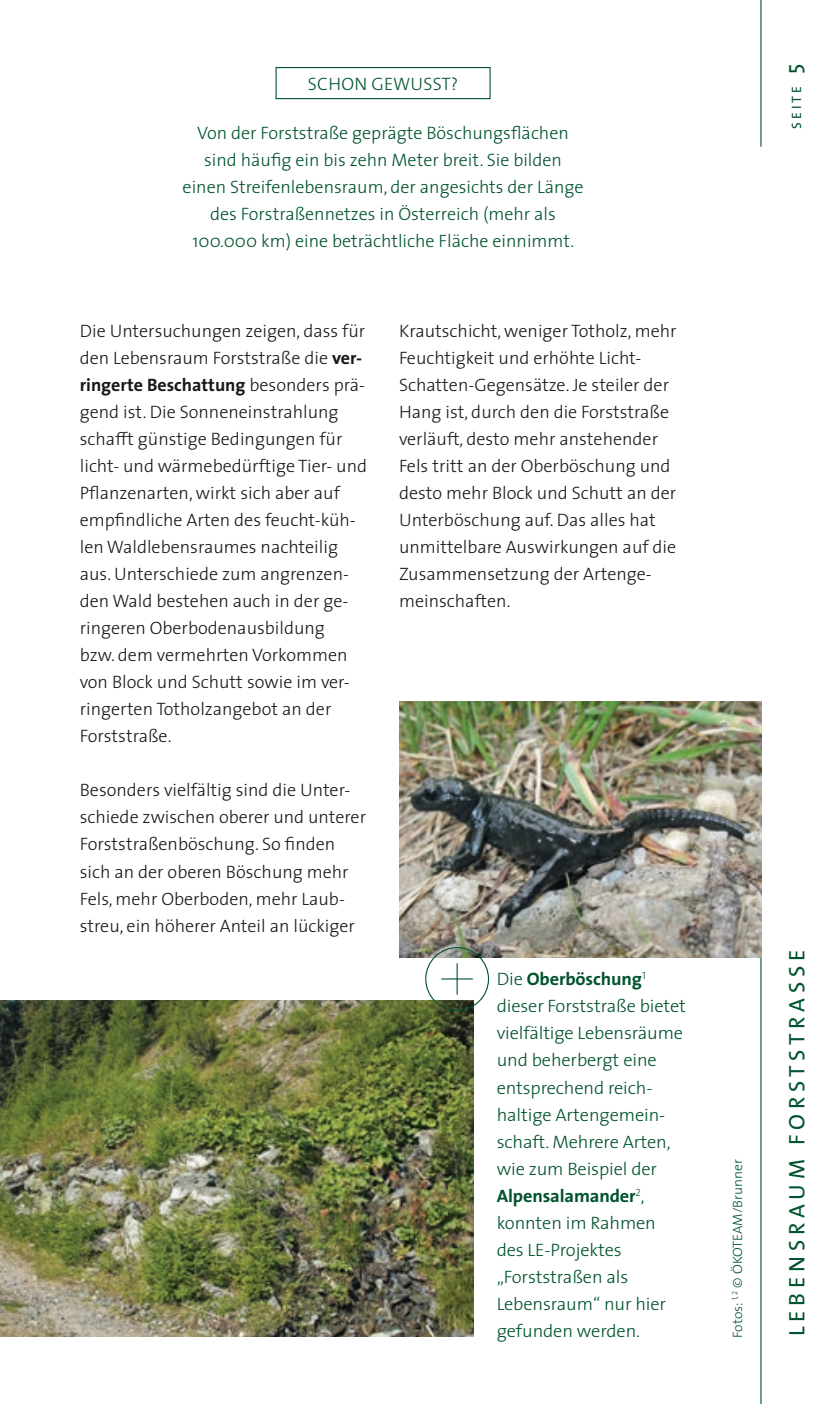
<style>
.page{position:relative;width:830px;height:1404px;background:#fff}
.page>*{position:absolute;margin:0;border:0;box-sizing:border-box;transform-origin:0 0}
.t1{font:22.5px "The Sans CV Caps";letter-spacing:.21em;color:#00532c}
.t2{font:18px/27px "The Sans CV Light";color:#181817}
.t3{font:18px/27px "The Sans CV Light";letter-spacing:-.005em;color:#00532c}
.t4{font:18px "The Sans CV Bold";letter-spacing:-.005em;color:#00532c}
.t5{font:18px "The Sans CV Bold";color:#181817}
.t6{font:13.5px "The Sans CV Light";color:#00532c}
.t7{font:13.5px "The Sans CV Caps";letter-spacing:.21em;color:#00532c}
.s1{font-family:"The Sans CV Bold"}
.s2{font-family:"The Sans CV Light"}
.s3{font-size:22.5px}
</style>
<div class="page">
<hr style="left:760px;top:0;width:1px;height:147px;background:#00532c">
<hr style="left:760px;top:957px;width:1px;height:446px;background:#00532c">
<div style="left:275px;top:67px;width:215px;height:32px;border:1px solid #00532c"></div>
<img style="left:0;top:1000px;width:473px;height:336px">
<img style="left:399px;top:701px;width:362px;height:256px">
<div style="left:425px;top:946px;width:64px;height:64px;border:1px solid #00532c;border-radius:50%"></div>
<hr style="left:441px;top:978px;width:31px;height:1px;background:#00532c">
<hr style="left:456px;top:963px;width:1px;height:31px;background:#00532c">
<p class="t3" style="left:308px;top:69px;width:34px">Schon</p>
<p class="t3" style="left:371px;top:69px;width:13px">gewusst</p>
<p class="t3" style="left:450px;top:69px;width:9px">?</p>
<p class="t3" style="left:182px;top:118px;width:402px;text-align:center">Von der Forststraße geprägte Böschungsflächen sind häufig ein bis zehn Meter breit. Sie bilden einen Streifenlebensraum, der angesichts der Länge des Forstraßennetzes in Österreich (mehr als 100.000 km) eine beträchtliche Fläche einnimmt.</p>
<p class="t2" style="left:80px;top:317px;width:287px">Die Untersuchungen zeigen, dass für den Lebensraum Forststraße die <span class="s1">ver-</span></p>
<p class="t5" style="left:80px;top:370px;width:286px">ringerte Beschattung <span class="s2">besonders prä-</span></p>
<p class="t2" style="left:80px;top:398px;width:289px">gend ist. Die Sonneneinstrahlung schafft günstige Bedingungen für licht- und wärmebedürftige Tier- und<br>Pflanzenarten, wirkt sich aber auf empfindliche Arten des feucht-küh&shy;len Waldlebensraumes nachteilig aus. Unterschiede zum angrenzen&shy;den Wald bestehen auch in der ge&shy;ringeren Oberbodenausbildung<br>bzw. dem vermehrten Vorkommen von Block und Schutt sowie im ver&shy;ringerten Totholzangebot an der<br>Forststraße.</p>
<p class="t2" style="left:80px;top:776px;width:287px">Besonders vielfältig sind die Unter&shy;schiede zwischen oberer und unterer Forststraßenböschung. So finden sich an der oberen Böschung mehr Fels, mehr Oberboden, mehr Laub&shy;streu, ein höherer Anteil an lückiger</p>
<p class="t2" style="left:399px;top:317px;width:279px">Krautschicht, weniger Totholz, mehr<br>Feuchtigkeit und erhöhte Licht-<br>Schatten-Gegensätze. Je steiler der<br>Hang ist, durch den die Forststraße verläuft, desto mehr anstehender<br>Fels tritt an der Oberböschung und desto mehr Block und Schutt an der<br>Unterböschung auf. Das alles hat unmittelbare Auswirkungen auf die<br>Zusammensetzung der Artenge&shy;meinschaften.</p>
<p class="t4" style="left:496px;top:964px;width:150px"><span class="s2">Die</span> Oberböschung<sup>1</sup></p>
<p class="t3" style="left:496px;top:992px;width:191px">dieser Forststraße bietet vielfältige Lebensräume und beherbergt eine entsprechend reich&shy;haltige Artengemein&shy;schaft. Mehrere Arten, wie zum Beispiel der</p>
<p class="t4" style="left:496px;top:1180px;width:149px">Alpensalamander<sup>2</sup><span class="s2">,</span></p>
<p class="t3" style="left:496px;top:1208px;width:171px">konnten im Rahmen des LE-Projektes „Forststraßen als<br>Lebensraum“ nur hier gefunden werden.</p>
<p class="t6" style="left:726px;top:1337px;width:180px;rotate:-90deg">Fotos: <sup>1,</sup> <sup>2</sup> © ÖKOTEAM/Brunner</p>
<p class="t7" style="left:785px;top:129px;width:66px;rotate:-90deg">SEite <span class="s3">5</span></p>
<p class="t1" style="left:777px;top:1335px;width:384px;rotate:-90deg">le be nsraum forststraSSe</p>
</div>
